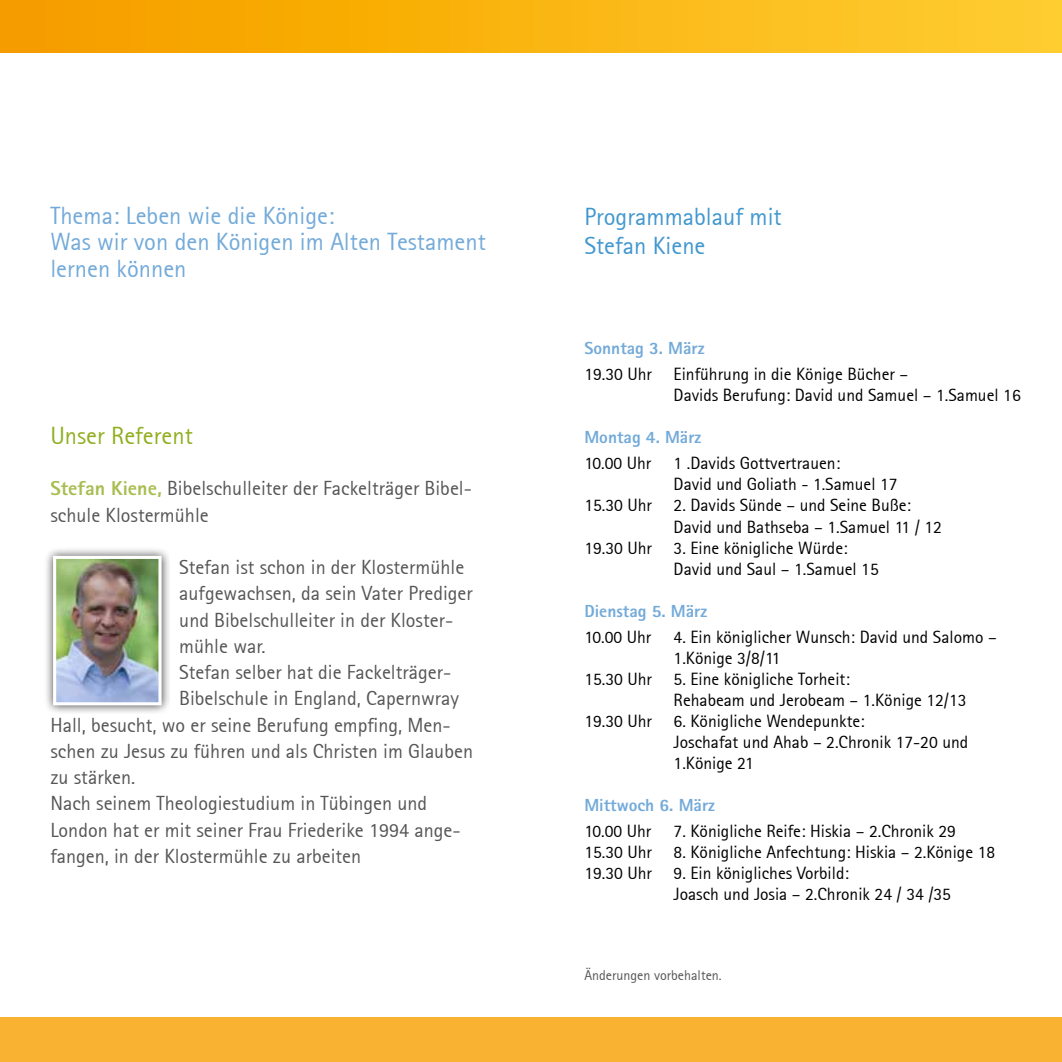
<style>
.page{position:relative;width:1062px;height:1062px;background:#fff}
.page>*{position:absolute;margin:0;border:0;box-sizing:border-box;transform-origin:0 0}
.t1{font:24.5px/26.2px "Agfa Rotis Sans Serif";color:#73aad9}
.t2{font:24.5px/29.4px "Agfa Rotis Sans Serif";color:#4197cf}
.t3{font:24.5px "Agfa Rotis Sans Serif";color:#8faf1f}
.t4{font:20.12px/26.2px "Agfa Rotis Sans Serif";color:#565656}
.t5{font:17.5px/21px "Agfa Rotis Sans Serif";color:#000}
.t6{font:800 17.5px "Rotis Sans Serif Pro";color:#73aad9}
.t7{font:14px "Agfa Rotis Sans Serif";color:#565656}
.s1{font-family:"Rotis Sans Serif Pro";font-weight:800;color:#a8bd50}
</style>
<div class="page">
<div style="left:0;top:0;width:1062px;height:53px;background:linear-gradient(to right,#f59c00,#ffce30)"></div>
<div style="left:0;top:1017px;width:1062px;height:44px;background:#f9b232"></div>
<div style="left:43px;top:546px;width:128px;height:169px;background:#000;opacity:.75"></div>
<img style="left:57px;top:560px;width:101px;height:141px">
<div style="left:53px;top:556px;width:109px;height:149px;border:3px solid #fff"></div>
<h1 class="t1" style="left:50px;top:203px;width:437px">Thema: Leben wie die Könige:<br>Was wir von den Königen im Alten Testament lernen können</h1>
<h1 class="t2" style="left:584px;top:201px;width:199px">Programmablauf mit<br>Stefan Kiene</h1>
<h1 class="t3" style="left:50px;top:421px;width:144px">Unser Referent</h1>
<p class="t4" style="left:50px;top:475px;width:423px"><span class="s1">Stefan Kiene,</span> Bibelschulleiter der Fackelträger Bibel&shy;schule Klostermühle</p>
<p class="t4" style="left:179px;top:554px;width:287px">Stefan ist schon in der Klostermühle</p>
<p class="t4" style="left:179px;top:580px;width:295px">aufgewachsen, da sein Vater Prediger</p>
<p class="t4" style="left:179px;top:606px;width:275px">und Bibelschulleiter in der Kloster-</p>
<p class="t4" style="left:179px;top:633px;width:88px">mühle war.</p>
<p class="t4" style="left:179px;top:659px;width:273px">Stefan selber hat die Fackelträger-</p>
<p class="t4" style="left:179px;top:685px;width:281px">Bibelschule in England, Capernwray</p>
<p class="t4" style="left:50px;top:711px;width:402px">Hall, besucht, wo er seine Berufung empfing, Men-</p>
<p class="t4" style="left:50px;top:738px;width:424px">schen zu Jesus zu führen und als Christen im Glauben</p>
<p class="t4" style="left:50px;top:764px;width:86px">zu stärken.</p>
<p class="t4" style="left:50px;top:790px;width:378px">Nach seinem Theologiestudium in Tübingen und</p>
<p class="t4" style="left:50px;top:816px;width:412px">London hat er mit seiner Frau Friederike 1994 ange-</p>
<p class="t4" style="left:50px;top:842px;width:312px">fangen, in der Klostermühle zu arbeiten</p>
<p class="t6" style="left:584px;top:337px;width:122px">Sonntag 3. März</p>
<p class="t5" style="left:673px;top:364px;width:349px;text-indent:-89px">19.30 Uhr Einführung in die Könige Bücher –<br>Davids Berufung: David und Samuel – 1.Samuel 16</p>
<p class="t6" style="left:584px;top:426px;width:118px">Montag 4. März</p>
<p class="t5" style="left:584px;top:453px;width:69px">10.00 Uhr</p>
<p class="t5" style="left:673px;top:453px;width:168px">1 .Davids Gottvertrauen:</p>
<p class="t5" style="left:673px;top:474px;width:225px">David und Goliath - 1.Samuel 17</p>
<p class="t5" style="left:584px;top:495px;width:328px">15.30 Uhr 2. Davids Sünde – und Seine Buße:</p>
<p class="t5" style="left:673px;top:516px;width:270px">David und Bathseba – 1.Samuel 11 / 12</p>
<p class="t5" style="left:584px;top:537px;width:265px">19.30 Uhr 3. Eine königliche Würde:</p>
<p class="t5" style="left:673px;top:558px;width:207px">David und Saul – 1.Samuel 15</p>
<p class="t6" style="left:584px;top:599px;width:124px">Dienstag 5. März</p>
<p class="t5" style="left:584px;top:626px;width:69px">10.00 Uhr</p>
<p class="t5" style="left:673px;top:626px;width:325px">4. Ein königlicher Wunsch: David und Salomo –</p>
<p class="t5" style="left:673px;top:647px;width:108px">1.Könige 3/8/11</p>
<p class="t5" style="left:584px;top:668px;width:267px">15.30 Uhr 5. Eine königliche Torheit:</p>
<p class="t5" style="left:673px;top:689px;width:294px">Rehabeam und Jerobeam – 1.Könige 12/13</p>
<p class="t5" style="left:584px;top:710px;width:282px">19.30 Uhr 6. Königliche Wendepunkte:</p>
<p class="t5" style="left:673px;top:731px;width:296px">Joschafat und Ahab – 2.Chronik 17-20 und</p>
<p class="t5" style="left:673px;top:752px;width:82px">1.Könige 21</p>
<p class="t6" style="left:584px;top:793px;width:132px">Mittwoch 6. März</p>
<p class="t5" style="left:584px;top:820px;width:69px">10.00 Uhr</p>
<p class="t5" style="left:673px;top:820px;width:284px">7. Königliche Reife: Hiskia – 2.Chronik 29</p>
<p class="t5" style="left:584px;top:841px;width:412px">15.30 Uhr 8. Königliche Anfechtung: Hiskia – 2.Könige 18</p>
<p class="t5" style="left:584px;top:862px;width:266px">19.30 Uhr 9. Ein königliches Vorbild:</p>
<p class="t5" style="left:673px;top:883px;width:279px">Joasch und Josia – 2.Chronik 24 / 34 /35</p>
<p class="t7" style="left:584px;top:967px;width:139px">Änderungen vorbehalten.</p>
</div>
